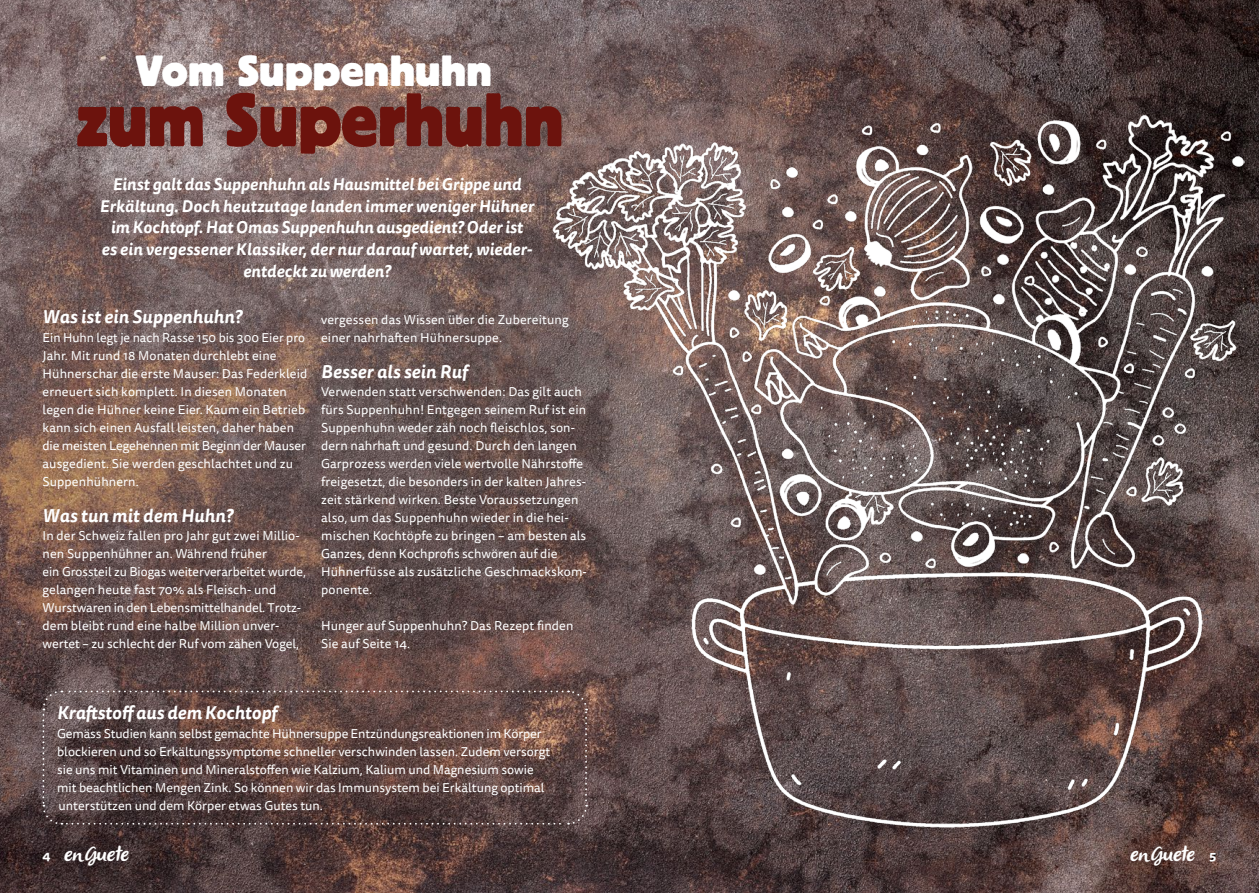
<style>
.page{position:relative;width:1259px;height:893px;background:#fff}
.page>*{position:absolute;margin:0;border:0;box-sizing:border-box;transform-origin:0 0}
.t1{font:700 75px "Block Berthold BQ";color:#6c130d;scale:.9 1}
.t2{font:700 43.2px "Block Berthold BQ";letter-spacing:.005em;color:#fff}
.t3{font:italic 21px "Olivier";color:#fff}
.t4{font:italic 700 18px "Tisa Sans OT";letter-spacing:.01em;color:#fff}
.t5{font:italic 700 16.5px/21.8px "Tisa Sans OT";color:#fff;text-align:center}
.t6{font:12.75px/18px "Tisa Sans OT";letter-spacing:.01em;color:#fff}
.s1{font-family:"Tisa Sans OT";font-weight:700;font-style:normal;font-size:12.75px}
.s2{font-family:"Tisa Sans OT";font-weight:700;font-style:normal;font-size:12.75px;color:#000}
</style>
<div class="page">
<img style="left:0;top:0;width:1259px;height:893px">
<svg style="left:42px;top:690px;width:509px;height:135px;background:#5d4642"></svg>
<img style="left:551px;top:114px;width:693px;height:714px">
<h2 class="t2" style="left:136px;top:47px;width:358px">Vom Suppenhuhn</h2>
<h1 class="t1" style="left:76px;top:78px;width:543px">zum Superhuhn</h1>
<p class="t5" style="left:100px;top:174px;width:436px">Einst galt das Suppenhuhn als Hausmittel bei Grippe und Erkältung. Doch heutzutage landen immer weniger Hühner im Kochtopf. Hat Omas Suppenhuhn ausgedient? Oder ist<br>es ein vergessener Klassiker, der nur darauf wartet, wieder&shy;entdeckt zu werden?</p>
<h3 class="t4" style="left:43px;top:306px;width:201px">Was ist ein Suppenhuhn?</h3>
<p class="t6" style="left:43px;top:329px;width:266px">Ein Huhn legt je nach Rasse 150 bis 300 Eier pro Jahr. Mit rund 18 Monaten durchlebt eine Hühnerschar die erste Mauser: Das Federkleid erneuert sich komplett. In diesen Monaten legen die Hühner keine Eier. Kaum ein Betrieb kann sich einen Ausfall leisten, daher haben die meisten Legehennen mit Beginn der Mauser ausgedient. Sie werden geschlachtet und zu Suppenhühnern.</p>
<h3 class="t4" style="left:43px;top:504px;width:192px">Was tun mit dem Huhn?</h3>
<p class="t6" style="left:43px;top:527px;width:265px">In der Schweiz fallen pro Jahr gut zwei Millio&shy;nen Suppenhühner an. Während früher<br>ein Grossteil zu Biogas weiterverarbeitet wurde, gelangen heute fast 70% als Fleisch- und Wurstwaren in den Lebensmittelhandel. Trotz&shy;dem bleibt rund eine halbe Million unver&shy;wertet – zu schlecht der Ruf vom zähen Vogel,</p>
<p class="t6" style="left:321px;top:311px;width:249px">vergessen das Wissen über die Zubereitung einer nahrhaften Hühnersuppe.</p>
<h3 class="t4" style="left:321px;top:360px;width:148px">Besser als sein Ruf</h3>
<p class="t6" style="left:321px;top:383px;width:267px">Verwenden statt verschwenden: Das gilt auch fürs Suppenhuhn! Entgegen seinem Ruf ist ein Suppenhuhn weder zäh noch fleischlos, son&shy;dern nahrhaft und gesund. Durch den langen Garprozess werden viele wertvolle Nährstoffe freigesetzt, die besonders in der kalten Jahres&shy;zeit stärkend wirken. Beste Voraussetzungen also, um das Suppenhuhn wieder in die hei&shy;mischen Kochtöpfe zu bringen – am besten als Ganzes, denn Kochprofis schwören auf die Hühnerfüsse als zusätzliche Geschmackskom&shy;ponente.</p>
<p class="t6" style="left:321px;top:617px;width:254px">Hunger auf Suppenhuhn? Das Rezept finden<br>Sie auf Seite 14.</p>
<h3 class="t4" style="left:57px;top:701px;width:222px">Kraftstoff aus dem Kochtopf</h3>
<p class="t6" style="left:57px;top:725px;width:494px">Gemäss Studien kann selbst gemachte Hühnersuppe Entzündungsreaktionen im Körper blockieren und so Erkältungssymptome schneller verschwinden lassen. Zudem versorgt sie uns mit Vitaminen und Mineralstoffen wie Kalzium, Kalium und Magnesium sowie mit beachtlichen Mengen Zink. So können wir das Immunsystem bei Erkältung optimal unterstützen und dem Körper etwas Gutes tun.</p>
<h3 class="t3" style="left:43px;top:842px;width:92px"><span class="s1">4</span> en Guete</h3>
<h3 class="t3" style="left:1130px;top:842px;width:88px">en Guete <span class="s1">5</span><span class="s2">7</span></h3>
</div>
